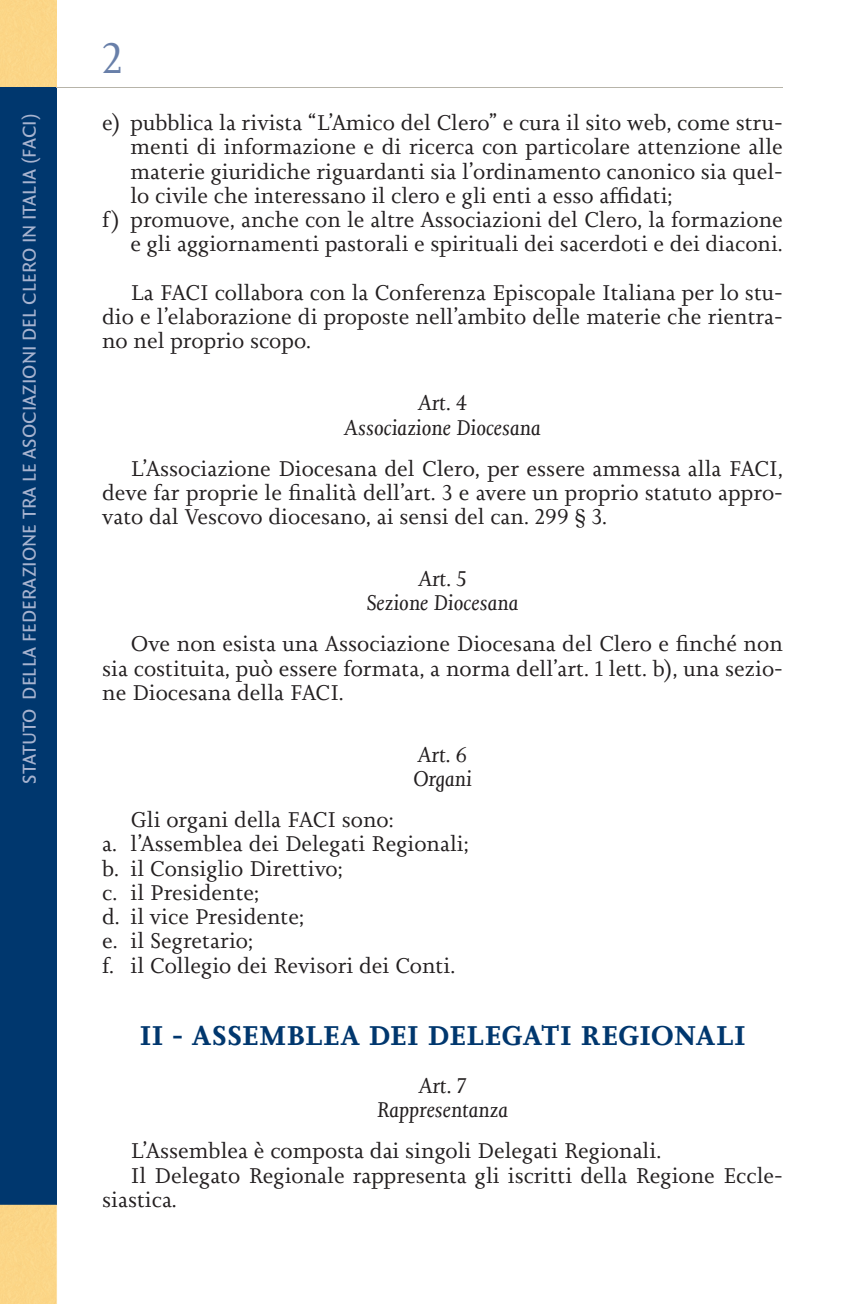
<style>
.page{position:relative;width:851px;height:1304px;background:#fff}
.page>*{position:absolute;margin:0;border:0;box-sizing:border-box;transform-origin:0 0}
.t1{font:44px "Joanna Nova";color:#687fa9}
.t2{font:700 28px "Joanna Nova";letter-spacing:-.01em;color:#00376e}
.t3{font:22px/24.2px "Joanna Nova";color:#231f20;text-align:justify}
.t4{font:italic 22px/24.2px "Joanna Nova";color:#231f20;text-align:center}
.t5{font:20px "Quadraat Sans Pro";color:#a7b3cf}
</style>
<div class="page">
<div style="left:0;top:87px;width:57px;height:1118px;background:#00376e"></div>
<hr style="left:57px;top:87px;width:725px;height:1px;background:#b7b4a9">
<div style="left:0;top:1205px;width:57px;height:99px;background:#fbd687"></div>
<p class="t5" style="left:15px;top:784px;width:672px;rotate:-90deg">STATUTO DELLA FEDERAZIONE TRA LE ASOCIAZIONI DEL CLERO IN ITALIA (FACI)</p>
<h1 class="t1" style="left:102px;top:30px;width:22px">2</h1>
<p class="t3" style="left:102px;top:110px;width:682px">e) pubblica la rivista “L’Amico del Clero” e cura il sito web, come stru-</p>
<p class="t3" style="left:130px;top:135px;width:653px">menti di informazione e di ricerca con particolare attenzione alle</p>
<p class="t3" style="left:130px;top:159px;width:653px">materie giuridiche riguardanti sia l’ordinamento canonico sia quel-</p>
<p class="t3" style="left:130px;top:183px;width:543px">lo civile che interessano il clero e gli enti a esso affidati;</p>
<p class="t3" style="left:102px;top:207px;width:682px">f) promuove, anche con le altre Associazioni del Clero, la formazione</p>
<p class="t3" style="left:130px;top:232px;width:653px">e gli aggiornamenti pastorali e spirituali dei sacerdoti e dei diaconi.</p>
<p class="t3" style="left:102px;top:280px;width:682px;text-indent:28px">La FACI collabora con la Conferenza Episcopale Italiana per lo stu&shy;dio e l’elaborazione di proposte nell’ambito delle materie che rientra&shy;no nel proprio scopo.</p>
<p class="t4" style="left:344px;top:390px;width:198px">Art. 4<br>Associazione Diocesana</p>
<p class="t3" style="left:102px;top:456px;width:682px;text-indent:28px">L’Associazione Diocesana del Clero, per essere ammessa alla FACI, deve far proprie le finalità dell’art. 3 e avere un proprio statuto appro&shy;vato dal Vescovo diocesano, ai sensi del can. 299 § 3.</p>
<p class="t4" style="left:366px;top:566px;width:153px">Art. 5<br>Sezione Diocesana</p>
<p class="t3" style="left:102px;top:632px;width:682px;text-indent:28px">Ove non esista una Associazione Diocesana del Clero e finché non sia costituita, può essere formata, a norma dell’art. 1 lett. b), una sezio&shy;ne Diocesana della FACI.</p>
<p class="t4" style="left:413px;top:742px;width:60px;text-align:left">Art. 6<br>Organi</p>
<p class="t3" style="left:102px;top:808px;width:368px;text-align:left;text-indent:28px">Gli organi della FACI sono:<br>a. l’Assemblea dei Delegati Regionali; b. il Consiglio Direttivo;<br>c. il Presidente;<br>d. il vice Presidente;<br>e. il Segretario;<br>f. il Collegio dei Revisori dei Conti.</p>
<p class="t2" style="left:139px;top:1017px;width:608px">II - ASSEMBLEA DEI DELEGATI REGIONALI</p>
<p class="t4" style="left:376px;top:1073px;width:133px">Art. 7<br>Rappresentanza</p>
<p class="t3" style="left:130px;top:1139px;width:532px">L’Assemblea è composta dai singoli Delegati Regionali.</p>
<p class="t3" style="left:130px;top:1163px;width:653px">Il Delegato Regionale rappresenta gli iscritti della Regione Eccle-</p>
<p class="t3" style="left:102px;top:1187px;width:76px">siastica.</p>
</div>
